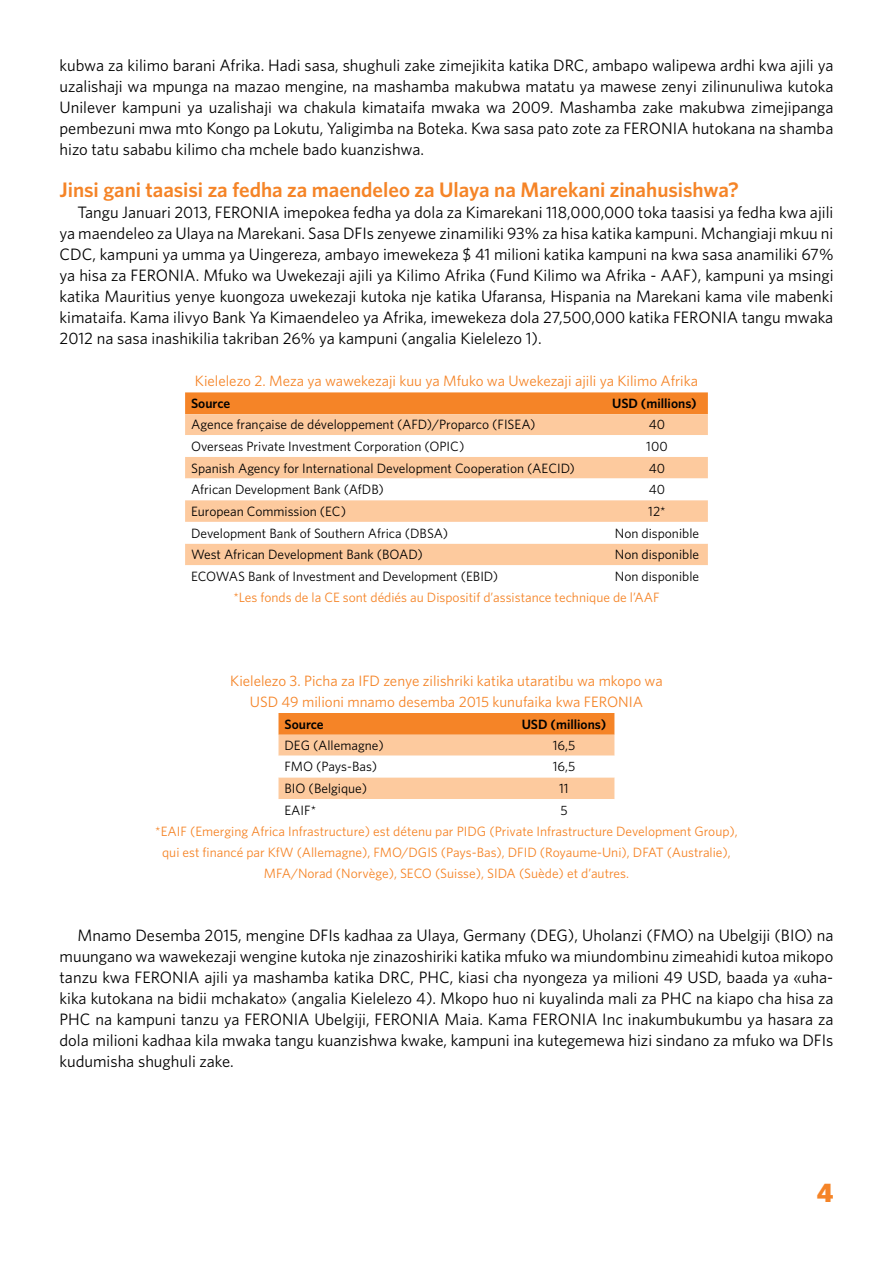
<style>
.page{position:relative;width:893px;height:1263px;background:#fff}
.page>*{position:absolute;margin:0;border:0;box-sizing:border-box;transform-origin:0 0}
.t1{font:900 27px "Whitney";color:#f58427}
.t2{font:600 21px "Whitney";letter-spacing:-.005em;color:#f58427}
.t3{font:16.5px/21px "Whitney";color:#000;text-align:justify}
.t4{font:15px/21px "Whitney";color:#f58427;text-align:center}
.t5{font:13.5px "Whitney";color:#000}
.t6{font:13.5px/21px "Whitney";color:#f58427;text-align:center}
.t7{font:600 13.5px "Whitney";color:#000}
</style>
<div class="page">
<div style="left:185px;top:392px;width:523px;height:22px;background:#f58427"></div>
<div style="left:185px;top:414px;width:523px;height:21px;background:#fdca9e"></div>
<svg style="left:185px;top:457px;width:523px;height:108px;fill:#fdca9e"></svg>
<svg style="left:278px;top:713px;width:336px;height:86px"></svg>
<p class="t3" style="left:60px;top:55px;width:775px">kubwa za kilimo barani Afrika. Hadi sasa, shughuli zake zimejikita katika DRC, ambapo walipewa ardhi kwa ajili ya uzalishaji wa mpunga na mazao mengine, na mashamba makubwa matatu ya mawese zenyi zilinunuliwa kutoka Unilever kampuni ya uzalishaji wa chakula kimataifa mwaka wa 2009. Mashamba zake makubwa zimejipanga pembezuni mwa mto Kongo pa Lokutu, Yaligimba na Boteka. Kwa sasa pato zote za FERONIA hutokana na shamba hizo tatu sababu kilimo cha mchele bado kuanzishwa.</p>
<p class="t2" style="left:60px;top:177px;width:681px">Jinsi gani taasisi za fedha za maendeleo za Ulaya na Marekani zinahusishwa?</p>
<p class="t3" style="left:60px;top:202px;width:775px;text-indent:18px">Tangu Januari 2013, FERONIA imepokea fedha ya dola za Kimarekani 118,000,000 toka taasisi ya fedha kwa ajili ya maendeleo za Ulaya na Marekani. Sasa DFIs zenyewe zinamiliki 93% za hisa katika kampuni. Mchangiaji mkuu ni CDC, kampuni ya umma ya Uingereza, ambayo imewekeza $ 41 milioni katika kampuni na kwa sasa anamiliki 67% ya hisa za FERONIA. Mfuko wa Uwekezaji ajili ya Kilimo Afrika (Fund Kilimo wa Afrika - AAF), kampuni ya msingi katika Mauritius yenye kuongoza uwekezaji kutoka nje katika Ufaransa, Hispania na Marekani kama vile mabenki kimataifa. Kama ilivyo Bank Ya Kimaendeleo ya Afrika, imewekeza dola 27,500,000 katika FERONIA tangu mwaka 2012 na sasa inashikilia takriban 26% ya kampuni (angalia Kielelezo 1).</p>
<p class="t4" style="left:195px;top:370px;width:504px">Kielelezo 2. Meza ya wawekezaji kuu ya Mfuko wa Uwekezaji ajili ya Kilimo Afrika</p>
<p class="t7" style="left:191px;top:395px;width:41px">Source</p>
<p class="t7" style="left:612px;top:395px;width:86px">USD (millions)</p>
<p class="t5" style="left:191px;top:416px;width:346px">Agence française de développement (AFD)/Proparco (FISEA)</p>
<p class="t5" style="left:649px;top:416px;width:18px">40</p>
<p class="t5" style="left:191px;top:438px;width:275px">Overseas Private Investment Corporation (OPIC)</p>
<p class="t5" style="left:646px;top:438px;width:23px">100</p>
<p class="t5" style="left:191px;top:460px;width:385px">Spanish Agency for International Development Cooperation (AECID)</p>
<p class="t5" style="left:649px;top:460px;width:18px">40</p>
<p class="t5" style="left:191px;top:481px;width:194px">African Development Bank (AfDB)</p>
<p class="t5" style="left:649px;top:481px;width:18px">40</p>
<p class="t5" style="left:191px;top:503px;width:156px">European Commission (EC)</p>
<p class="t5" style="left:648px;top:503px;width:19px">12*</p>
<p class="t5" style="left:191px;top:525px;width:259px">Development Bank of Southern Africa (DBSA)</p>
<p class="t5" style="left:615px;top:525px;width:86px">Non disponible</p>
<p class="t5" style="left:191px;top:547px;width:233px">West African Development Bank (BOAD)</p>
<p class="t5" style="left:615px;top:547px;width:86px">Non disponible</p>
<p class="t5" style="left:191px;top:568px;width:309px">ECOWAS Bank of Investment and Development (EBID)</p>
<p class="t5" style="left:615px;top:568px;width:86px">Non disponible</p>
<p class="t6" style="left:233px;top:586px;width:428px">*Les fonds de la CE sont dédiés au Dispositif d’assistance technique de l’AAF</p>
<p class="t4" style="left:230px;top:670px;width:434px">Kielelezo 3. Picha za IFD zenye zilishriki katika utaratibu wa mkopo wa<br>USD 49 milioni mnamo desemba 2015 kunufaika kwa FERONIA</p>
<p class="t7" style="left:284px;top:716px;width:41px">Source</p>
<p class="t7" style="left:522px;top:716px;width:86px">USD (millions)</p>
<p class="t5" style="left:284px;top:737px;width:101px">DEG (Allemagne)</p>
<p class="t5" style="left:553px;top:737px;width:24px">16,5</p>
<p class="t5" style="left:284px;top:759px;width:94px">FMO (Pays-Bas)</p>
<p class="t5" style="left:553px;top:759px;width:24px">16,5</p>
<p class="t5" style="left:284px;top:780px;width:84px">BIO (Belgique)</p>
<p class="t5" style="left:559px;top:780px;width:11px">11</p>
<p class="t5" style="left:284px;top:802px;width:33px">EAIF*</p>
<p class="t5" style="left:560px;top:802px;width:9px">5</p>
<p class="t6" style="left:155px;top:820px;width:584px">*EAIF (Emerging Africa Infrastructure) est détenu par PIDG (Private Infrastructure Development Group), qui est financé par KfW (Allemagne), FMO/DGIS (Pays-Bas), DFID (Royaume-Uni), DFAT (Australie),<br>MFA/Norad (Norvège), SECO (Suisse), SIDA (Suède) et d’autres.</p>
<p class="t3" style="left:60px;top:924px;width:775px;text-indent:18px">Mnamo Desemba 2015, mengine DFIs kadhaa za Ulaya, Germany (DEG), Uholanzi (FMO) na Ubelgiji (BIO) na muungano wa wawekezaji wengine kutoka nje zinazoshiriki katika mfuko wa miundombinu zimeahidi kutoa mikopo tanzu kwa FERONIA ajili ya mashamba katika DRC, PHC, kiasi cha nyongeza ya milioni 49 USD, baada ya «uha&shy;kika kutokana na bidii mchakato» (angalia Kielelezo 4). Mkopo huo ni kuyalinda mali za PHC na kiapo cha hisa za PHC na kampuni tanzu ya FERONIA Ubelgiji, FERONIA Maia. Kama FERONIA Inc inakumbukumbu ya hasara za dola milioni kadhaa kila mwaka tangu kuanzishwa kwake, kampuni ina kutegemewa hizi sindano za mfuko wa DFIs kudumisha shughuli zake.</p>
<h1 class="t1" style="left:817px;top:1176px;width:18px">4</h1>
</div>
